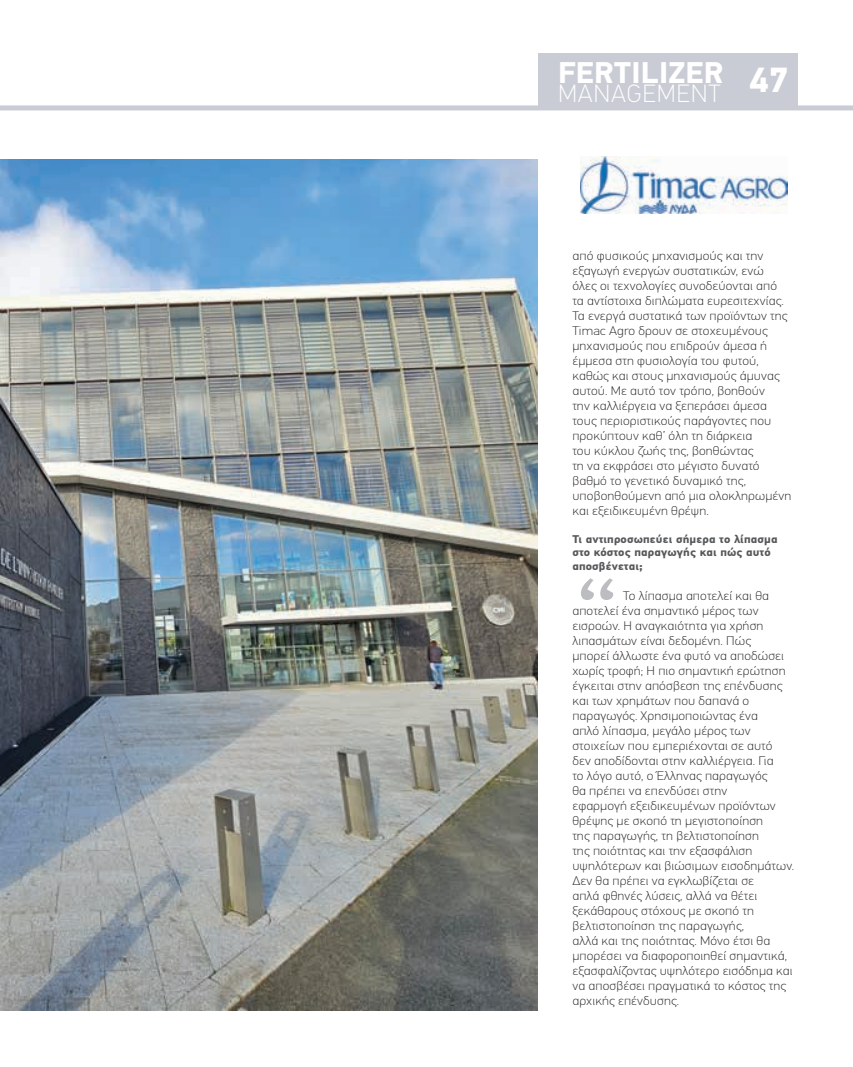
<style>
.page{position:relative;width:853px;height:1067px;background:#fff}
.page>*{position:absolute;margin:0;border:0;box-sizing:border-box;transform-origin:0 0}
.t1{font:300 97.88px "Zine Serif Dis GR";color:#bcbdc0;scale:1.2 1}
.t2{font:700 30px "PF Din Text Pro";letter-spacing:.01em;color:#fff}
.t3{font:100 25px "PF Din Text Pro";letter-spacing:.03em;color:#fff}
.t4{font:100 12.5px/15px "PF Din Text Pro";letter-spacing:.01em;color:#231f20;scale:1.09 1}
.t5{font:100 12.5px/15px "PF Din Text Pro";letter-spacing:.01em;color:#231f20;scale:1.1 1}
.t6{font:700 11.25px/13.8px "PF Din Text Pro";letter-spacing:.01em;color:#57585a;scale:1.09 1}
.s1{font-size:35px}
</style>
<div class="page">
<div style="left:0;top:105px;width:853px;height:5px;background:#c9ccd4"></div>
<div style="left:538px;top:54px;width:260px;height:53px;background:#c9ccd4"></div>
<img style="left:580px;top:157px;width:207px;height:56px">
<img style="left:0;top:159px;width:538px;height:851px">
<h2 class="t2" style="left:558px;top:55px;width:232px">FERTILIZER <span class="s1">47</span></h2>
<h3 class="t3" style="left:558px;top:79px;width:164px">MANAGEMENT</h3>
<p class="t5" style="left:572px;top:248px;width:201px">από φυσικούς µηχανισµούς και την εξαγωγή ενεργών συστατικών, ενώ<br>όλες οι τεχνολογίες συνοδεύονται από τα αντίστοιχα διπλώµατα ευρεσιτεχνίας.<br>Τα ενεργά συστατικά των προϊόντων της Timac Agro δρουν σε στοχευµένους µηχανισµούς που επιδρούν άµεσα ή έµµεσα στη φυσιολογία του φυτού, καθώς και στους µηχανισµούς άµυνας αυτού. Με αυτό τον τρόπο, βοηθούν<br>την καλλιέργεια να ξεπεράσει άµεσα τους περιοριστικούς παράγοντες που προκύπτουν καθ’ όλη τη διάρκεια<br>του κύκλου ζωής της, βοηθώντας<br>τη να εκφράσει στο µέγιστο δυνατό βαθµό το γενετικό δυναµικό της, υποβοηθούµενη από µια ολοκληρωµένη και εξειδικευµένη θρέψη.</p>
<p class="t6" style="left:572px;top:532px;width:190px">Τι αντιπροσωπεύει σήµερα το λίπασµα στο κόστος παραγωγής και πώς αυτό αποσβένεται;</p>
<h1 class="t1" style="left:572px;top:568px;width:43px">“</h1>
<p class="t4" style="left:572px;top:588px;width:205px;text-indent:51px">Το λίπασµα αποτελεί και θα αποτελεί ένα σηµαντικό µέρος των εισροών. Η αναγκαιότητα για χρήση λιπασµάτων είναι δεδοµένη. Πώς<br>µπορεί άλλωστε ένα φυτό να αποδώσει χωρίς τροφή; Η πιο σηµαντική ερώτηση έγκειται στην απόσβεση της επένδυσης και των χρηµάτων που δαπανά ο παραγωγός. Χρησιµοποιώντας ένα<br>απλό λίπασµα, µεγάλο µέρος των στοιχείων που εµπεριέχονται σε αυτό δεν αποδίδονται στην καλλιέργεια. Για<br>το λόγο αυτό, ο Έλληνας παραγωγός<br>θα πρέπει να επενδύσει στην<br>εφαρµογή εξειδικευµένων προϊόντων θρέψης µε σκοπό τη µεγιστοποίηση<br>της παραγωγής, τη βελτιστοποίηση<br>της ποιότητας και την εξασφάλιση υψηλότερων και βιώσιµων εισοδηµάτων. ∆εν θα πρέπει να εγκλωβίζεται σε<br>απλά φθηνές λύσεις, αλλά να θέτει ξεκάθαρους στόχους µε σκοπό τη βελτιστοποίηση της παραγωγής,<br>αλλά και της ποιότητας. Μόνο έτσι θα µπορέσει να διαφοροποιηθεί σηµαντικά, εξασφαλίζοντας υψηλότερο εισόδηµα και να αποσβέσει πραγµατικά το κόστος της αρχικής επένδυσης.</p>
</div>
